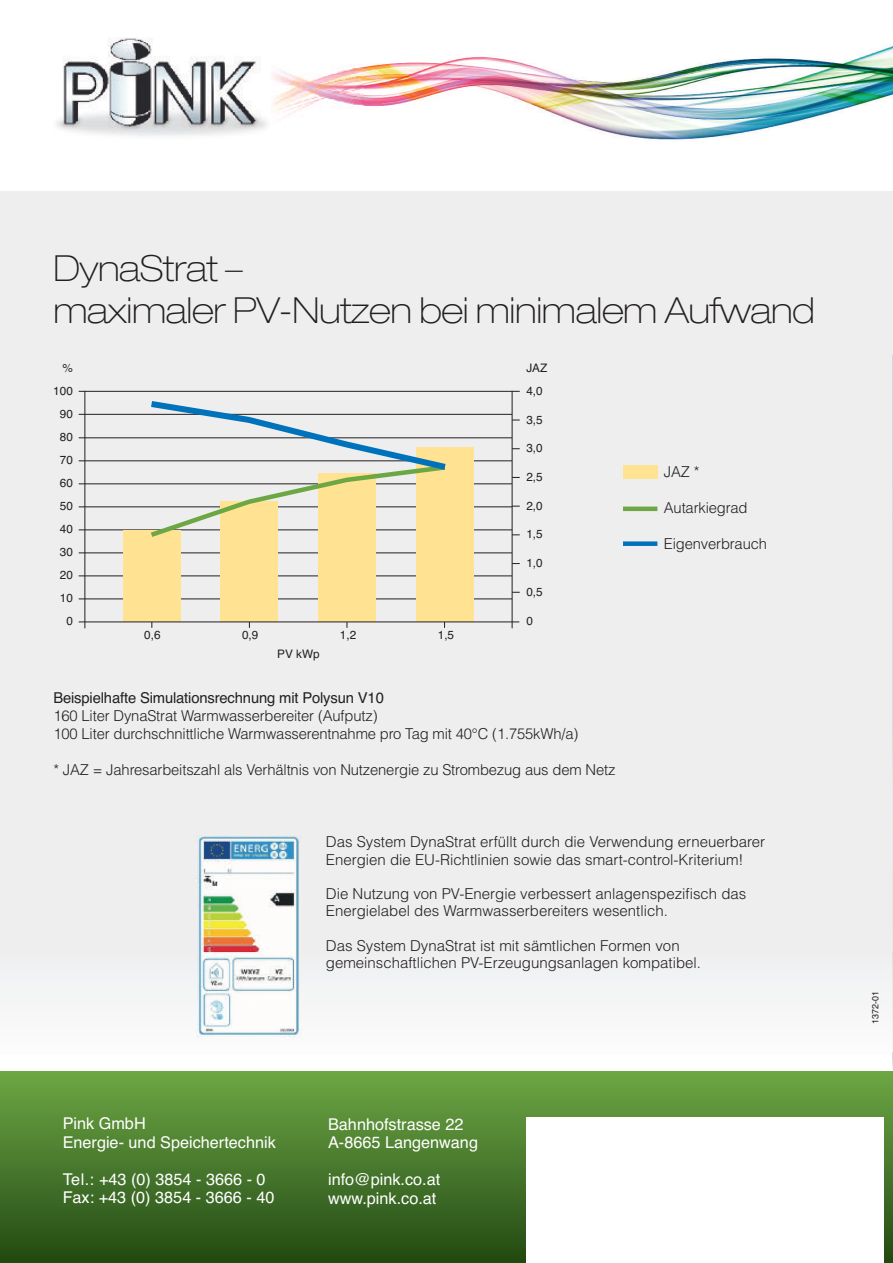
<style>
.page{position:relative;width:893px;height:1263px;background:#fff}
.page>*{position:absolute;margin:0;border:0;box-sizing:border-box;transform-origin:0 0}
.t1{font:100 expanded 36px/42px "Helvetica Neue";letter-spacing:-.01em;color:#231f20}
.t2{font:16.2px/18.3px "Helvetica";color:#fff}
.t3{font:300 15px/17.2px "Helvetica";color:#231f20}
.t4{font:15px "Helvetica";letter-spacing:-.01em;color:#231f20}
.t5{font:11.7px/23px "Helvetica";color:#231f20;text-align:right}
.t6{font:9px "Helvetica";color:#231f20}
</style>
<div class="page">
<img style="left:892px;top:191px;width:1px;height:164px">
<div style="left:0;top:191px;width:892px;height:863px;background:#eeeeef"></div>
<img style="left:892px;top:355px;width:1px;height:598px">
<img style="left:364px;top:46px;width:529px;height:94px">
<img style="left:0;top:953px;width:893px;height:116px">
<img style="left:272px;top:65px;width:92px;height:53px">
<img style="left:56px;top:37px;width:211px;height:99px">
<div style="left:0;top:1071px;width:893px;height:192px;background:linear-gradient(to bottom,#6da745,#244b14)"></div>
<div style="left:527px;top:1117px;width:357px;height:146px;background:#fff"></div>
<img style="left:197px;top:836px;width:105px;height:201px">
<div style="left:213px;top:881px;width:9px;height:8px;background:#fff"></div>
<hr style="left:84px;top:391px;width:1px;height:237px;background:#231f20">
<hr style="left:512px;top:391px;width:1px;height:237px;background:#231f20">
<hr style="left:79px;top:414px;width:433px;height:1px;background:#231f20">
<hr style="left:79px;top:391px;width:433px;height:1px;background:#231f20">
<hr style="left:79px;top:437px;width:433px;height:1px;background:#231f20">
<hr style="left:79px;top:460px;width:433px;height:1px;background:#231f20">
<hr style="left:79px;top:483px;width:433px;height:1px;background:#231f20">
<hr style="left:79px;top:506px;width:433px;height:1px;background:#231f20">
<hr style="left:79px;top:529px;width:433px;height:1px;background:#231f20">
<hr style="left:79px;top:552px;width:433px;height:1px;background:#231f20">
<hr style="left:79px;top:575px;width:433px;height:1px;background:#231f20">
<hr style="left:79px;top:598px;width:433px;height:1px;background:#231f20">
<div style="left:123px;top:530px;width:57px;height:92px;background:#ffe292"></div>
<div style="left:221px;top:501px;width:57px;height:121px;background:#ffe292"></div>
<div style="left:318px;top:473px;width:58px;height:149px;background:#ffe292"></div>
<div style="left:416px;top:447px;width:57px;height:175px;background:#ffe292"></div>
<svg style="left:145px;top:401px;width:307px;height:139px"></svg>
<hr style="left:79px;top:621px;width:440px;height:1px;background:#231f20">
<div style="left:623px;top:465px;width:34px;height:14px;background:#ffe292"></div>
<hr style="left:623px;top:507px;width:34px;height:4px;background:#6ca743">
<div style="left:623px;top:541px;width:34px;height:5px;background:#0072bc"></div>
<h1 class="t1" style="left:53px;top:251px;width:763px">DynaStrat –<br>maximaler PV-Nutzen bei minimalem Aufwand</h1>
<p class="t5" style="left:53px;top:356px;width:21px">%<br>100<br>90<br>80<br>70<br>60<br>50<br>40<br>30<br>20<br>10<br>0</p>
<p class="t5" style="left:526px;top:356px;width:22px;text-align:left">JAZ<br>4,0</p>
<p class="t5" style="left:526px;top:408px;width:18px">3,5</p>
<p class="t5" style="left:526px;top:437px;width:18px">3,0</p>
<p class="t5" style="left:526px;top:465px;width:18px">2,5</p>
<p class="t5" style="left:526px;top:494px;width:18px">2,0</p>
<p class="t5" style="left:526px;top:523px;width:18px">1,5</p>
<p class="t5" style="left:526px;top:552px;width:18px">1,0</p>
<p class="t5" style="left:526px;top:580px;width:18px">0,5</p>
<p class="t5" style="left:526px;top:609px;width:8px">0</p>
<p class="t5" style="left:144px;top:624px;width:18px">0,6</p>
<p class="t5" style="left:242px;top:624px;width:18px">0,9</p>
<p class="t5" style="left:340px;top:624px;width:18px">1,2</p>
<p class="t5" style="left:438px;top:624px;width:18px">1,5</p>
<p class="t5" style="left:277px;top:642px;width:44px">PV kWp</p>
<p class="t4" style="left:53px;top:689px;width:332px">Beispielhafte Simulationsrechnung mit Polysun V10</p>
<p class="t3" style="left:53px;top:707px;width:527px;line-height:18px">160 Liter DynaStrat Warmwasserbereiter (Aufputz)<br>100 Liter durchschnittliche Warmwasserentnahme pro Tag mit 40°C (1.755kWh/a)</p>
<p class="t3" style="left:53px;top:761px;width:564px">* JAZ = Jahresarbeitszahl als Verhältnis von Nutzenergie zu Strombezug aus dem Netz</p>
<p class="t3" style="left:664px;top:463px;width:37px">JAZ *</p>
<p class="t3" style="left:664px;top:499px;width:85px">Autarkiegrad</p>
<p class="t3" style="left:664px;top:535px;width:105px">Eigenverbrauch</p>
<p class="t3" style="left:326px;top:834px;width:441px">Das System DynaStrat erfüllt durch die Verwendung erneuerbarer<br>Energien die EU-Richtlinien sowie das smart-control-Kriterium!</p>
<p class="t3" style="left:326px;top:885px;width:422px">Die Nutzung von PV-Energie verbessert anlagenspezifisch das<br>Energielabel des Warmwasserbereiters wesentlich.</p>
<p class="t3" style="left:326px;top:937px;width:377px">Das System DynaStrat ist mit sämtlichen Formen von gemeinschaftlichen PV-Erzeugungsanlagen kompatibel.</p>
<p class="t2" style="left:63px;top:1115px;width:215px">Pink GmbH<br>Energie- und Speichertechnik</p>
<p class="t2" style="left:63px;top:1170px;width:213px">Tel.: +43 (0) 3854 - 3666 - 0<br>Fax: +43 (0) 3854 - 3666 - 40</p>
<p class="t2" style="left:328px;top:1115px;width:151px">Bahnhofstrasse 22<br>A-8665 Langenwang</p>
<p class="t2" style="left:328px;top:1170px;width:114px">info@pink.co.at www.pink.co.at</p>
<p class="t6" style="left:870px;top:1024px;width:35px;rotate:-90deg">1372-01</p>
</div>
